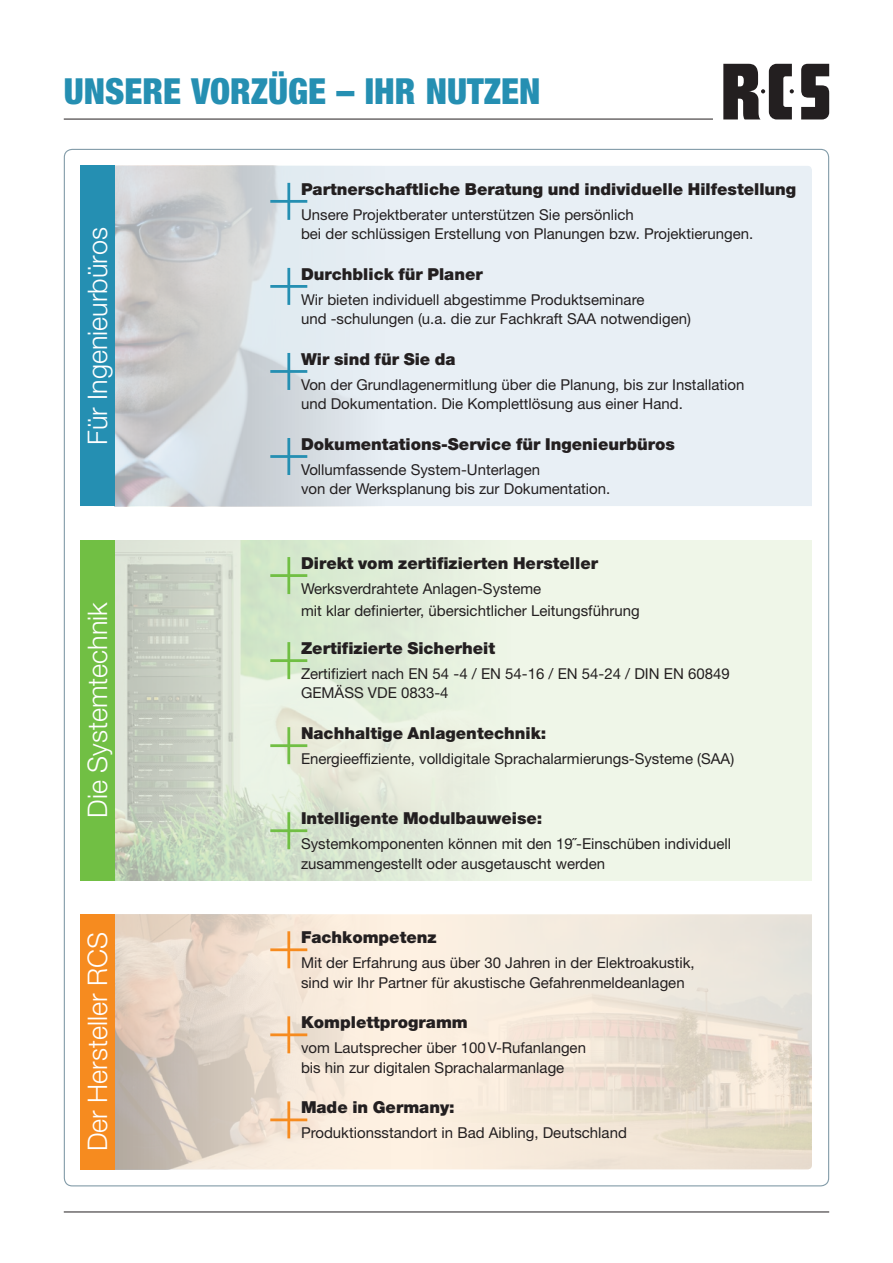
<style>
.page{position:relative;width:893px;height:1263px;background:#fff}
.page>*{position:absolute;margin:0;border:0;box-sizing:border-box;transform-origin:0 0}
.t1{font:36px "RCS Helvetica 97 Black Cond";color:#258fb2}
.t2{font:300 27px "RCS Helvetica 45";color:#fff}
.t3{font:900 16.5px "RCS Helvetica 95";color:#231f20}
.t4{font:15px/19.5px "RCS Helvetica 55 Roman";color:#231f20}
</style>
<div class="page">
<div style="left:389px;top:166px;width:423px;height:340px;background:#e8eff5"></div>
<div style="left:81px;top:540px;width:731px;height:340px;background:#eff6e8"></div>
<img style="left:115px;top:540px;width:345px;height:340px">
<div style="left:393px;top:914px;width:19px;height:255px;background:#fef1e2"></div>
<img style="left:412px;top:914px;width:400px;height:255px">
<img style="left:115px;top:914px;width:278px;height:255px">
<hr style="left:64px;top:1211px;width:765px;height:1px;background:#231f20">
<hr style="left:64px;top:119px;width:649px;height:1px;background:#231f20">
<svg style="left:723px;top:64px;width:106px;height:55px"></svg>
<svg style="left:270px;top:931px;width:37px;height:37px"></svg>
<svg style="left:270px;top:183px;width:37px;height:37px"></svg>
<svg style="left:270px;top:268px;width:37px;height:37px"></svg>
<svg style="left:270px;top:353px;width:37px;height:37px"></svg>
<svg style="left:270px;top:438px;width:37px;height:37px"></svg>
<svg style="left:270px;top:557px;width:37px;height:37px"></svg>
<svg style="left:270px;top:812px;width:37px;height:37px"></svg>
<svg style="left:270px;top:642px;width:37px;height:37px"></svg>
<svg style="left:270px;top:727px;width:37px;height:37px"></svg>
<svg style="left:270px;top:1016px;width:37px;height:37px"></svg>
<svg style="left:270px;top:1101px;width:37px;height:37px"></svg>
<div style="left:81px;top:166px;width:34px;height:340px;background:#258fb2"></div>
<div style="left:81px;top:540px;width:34px;height:340px;background:#71bf44"></div>
<div style="left:81px;top:914px;width:34px;height:255px;background:#f68b1f"></div>
<h1 class="t1" style="left:64px;top:70px;width:478px">UNSERE VORZÜGE – IHR NUTZEN</h1>
<h2 class="t2" style="left:81px;top:445px;width:219px;rotate:-90deg">Für Ingenieurbüros</h2>
<h2 class="t2" style="left:81px;top:818px;width:217px;rotate:-90deg">Die Systemtechnik</h2>
<h2 class="t2" style="left:81px;top:1151px;width:221px;rotate:-90deg">Der Hersteller RCS</h2>
<p class="t3" style="left:301px;top:179px;width:497px">Partnerschaftliche Beratung und individuelle Hilfestellung</p>
<p class="t4" style="left:301px;top:204px;width:454px">Unsere Projektberater unterstützen Sie persönlich<br>bei der schlüssigen Erstellung von Planungen bzw. Projektierungen.</p>
<p class="t3" style="left:301px;top:264px;width:183px">Durchblick für Planer</p>
<p class="t4" style="left:301px;top:289px;width:392px">Wir bieten individuell abgestimme Produktseminare<br>und -schulungen (u.a. die zur Fachkraft SAA notwendigen)</p>
<p class="t3" style="left:301px;top:349px;width:156px">Wir sind für Sie da</p>
<p class="t4" style="left:301px;top:374px;width:445px">Von der Grundlagenermitlung über die Planung, bis zur Installation und Dokumentation. Die Komplettlösung aus einer Hand.</p>
<p class="t3" style="left:301px;top:434px;width:376px">Dokumentations-Service für Ingenieurbüros</p>
<p class="t4" style="left:301px;top:459px;width:311px">Vollumfassende System-Unterlagen<br>von der Werksplanung bis zur Dokumentation.</p>
<p class="t3" style="left:301px;top:553px;width:299px">Direkt vom zertifizierten Hersteller</p>
<p class="t4" style="left:301px;top:577px;width:340px;line-height:22.5px">Werksverdrahtete Anlagen-Systeme<br>mit klar definierter, übersichtlicher Leitungsführung</p>
<p class="t3" style="left:301px;top:638px;width:196px">Zertifizierte Sicherheit</p>
<p class="t4" style="left:301px;top:664px;width:430px">Zertifiziert nach EN 54 -4 / EN 54-16 / EN 54-24 / DIN EN 60849<br>GEMÄSS VDE 0833-4</p>
<p class="t3" style="left:301px;top:723px;width:247px">Nachhaltige Anlagentechnik:</p>
<p class="t4" style="left:301px;top:749px;width:435px">Energieeffiziente, volldigitale Sprachalarmierungs-Systeme (SAA)</p>
<p class="t3" style="left:301px;top:808px;width:243px">Intelligente Modulbauweise:</p>
<p class="t4" style="left:301px;top:834px;width:432px">Systemkomponenten können mit den 19˝-Einschüben individuell zusammengestellt oder ausgetauscht werden</p>
<p class="t3" style="left:301px;top:927px;width:137px">Fachkompetenz</p>
<p class="t4" style="left:301px;top:953px;width:395px">Mit der Erfahrung aus über 30 Jahren in der Elektroakustik, sind wir Ihr Partner für akustische Gefahrenmeldeanlagen</p>
<p class="t3" style="left:301px;top:1012px;width:168px">Komplettprogramm</p>
<p class="t4" style="left:301px;top:1038px;width:287px">vom Lautsprecher über 100V-Rufanlangen bis hin zur digitalen Sprachalarmanlage</p>
<p class="t3" style="left:301px;top:1097px;width:155px">Made in Germany:</p>
<p class="t4" style="left:301px;top:1123px;width:327px">Produktionsstandort in Bad Aibling, Deutschland</p>
</div>
